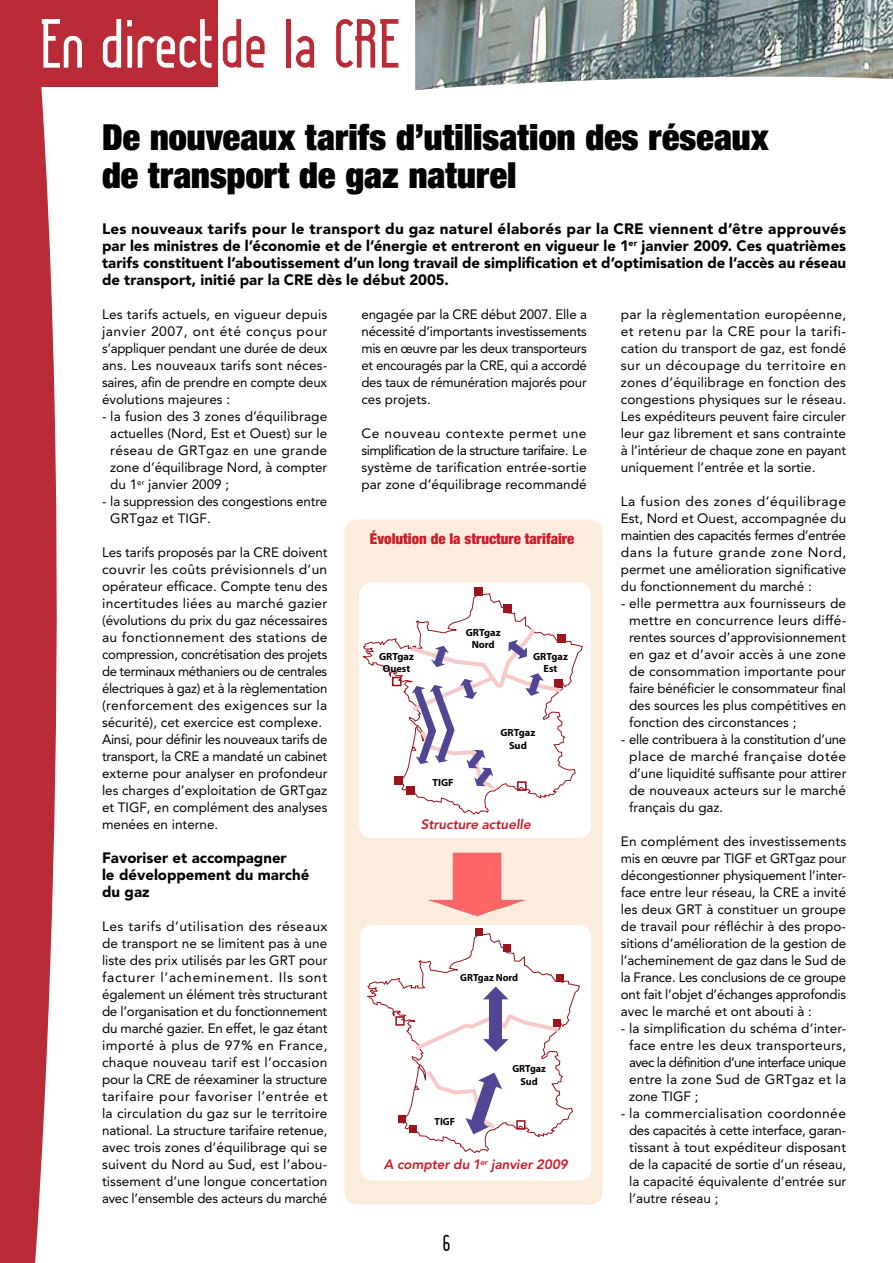
<style>
.page{position:relative;width:893px;height:1263px;background:#fff}
.page>*{position:absolute;margin:0;border:0;box-sizing:border-box;transform-origin:0 0}
.t1{font:67.5px "Lady Ice";letter-spacing:-.01em;color:#fff}
.t2{font:900 expanded 36px/37.5px "Helvetica Neue";letter-spacing:.005em;color:#000}
.t3{font:22.5px "Lady Ice";color:#000}
.t4{font:900 15px/17px "Avenir";color:#000}
.t5{font:900 condensed 15px "Helvetica Neue";color:#cd1a28}
.t6{font:13.5px/17px "Avenir";color:#000;text-align:justify}
.t7{font:italic 800 13.5px "Avenir";letter-spacing:-.005em;color:#cd1a28}
.t8{font:700 10.35px/12.5px "Myriad Pro";color:#000;text-align:center}
.s1{color:#b92b36}
</style>
<div class="page">
<img style="left:415px;top:0;width:478px;height:90px">
<svg style="left:0;top:0;width:86px;height:1263px;fill:#b92b36"></svg>
<div style="left:14px;top:0;width:204px;height:86px;background:#b92b36"></div>
<div style="left:344px;top:519px;width:258px;height:685px;background:#fcecde;border-radius:13px"></div>
<div style="left:359px;top:583px;width:232px;height:255px;background:#fff;border-radius:13px"></div>
<svg style="left:363px;top:593px;width:220px;height:221px"></svg>
<div style="left:558px;top:634px;width:8px;height:8px;background:#99141b"></div>
<div style="left:503px;top:604px;width:8px;height:8px;background:#99141b"></div>
<div style="left:474px;top:588px;width:8px;height:8px;background:#99141b"></div>
<svg style="left:391px;top:625px;width:173px;height:169px"></svg>
<div style="left:360px;top:925px;width:231px;height:256px;background:#fff;border-radius:13px"></div>
<svg style="left:367px;top:933px;width:213px;height:220px"></svg>
<div style="left:556px;top:974px;width:7px;height:8px;background:#99141b"></div>
<div style="left:503px;top:944px;width:8px;height:8px;background:#99141b"></div>
<div style="left:475px;top:928px;width:8px;height:8px;background:#99141b"></div>
<svg style="left:395px;top:986px;width:167px;height:148px"></svg>
<img style="left:428px;top:852px;width:98px;height:65px">
<h1 class="t1" style="left:39px;top:-1px;width:362px">En direct <span class="s1">de la CRE</span></h1>
<h2 class="t2" style="left:102px;top:118px;width:668px">De nouveaux tarifs d’utilisation des réseaux de transport de gaz naturel</h2>
<p class="t4" style="left:102px;top:220px;width:746px;text-align:justify">Les nouveaux tarifs pour le transport du gaz naturel élaborés par la CRE viennent d’être approuvés par les ministres de l’économie et de l’énergie et entreront en vigueur le 1<sup>er</sup> janvier 2009. Ces quatrièmes tarifs constituent l’aboutissement d’un long travail de simplification et d’optimisation de l’accès au réseau de transport, initié par la CRE dès le début 2005.</p>
<p class="t6" style="left:102px;top:306px;width:227px">Les tarifs actuels, en vigueur depuis janvier 2007, ont été conçus pour s’appliquer pendant une durée de deux ans. Les nouveaux tarifs sont néces&shy;saires, afin de prendre en compte deux évolutions majeures :</p>
<p class="t6" style="left:110px;top:408px;width:219px;text-indent:-8px">- la fusion des 3 zones d’équilibrage actuelles (Nord, Est et Ouest) sur le réseau de GRTgaz en une grande zone d’équilibrage Nord, à compter du 1<sup>er</sup> janvier 2009 ;</p>
<p class="t6" style="left:110px;top:493px;width:219px;text-indent:-8px">- la suppression des congestions entre<br>GRTgaz et TIGF.</p>
<p class="t6" style="left:102px;top:544px;width:227px;text-align:left">Les tarifs proposés par la CRE doivent couvrir les coûts prévisionnels d’un opérateur efficace. Compte tenu des incertitudes liées au marché gazier (évolutions du prix du gaz nécessaires au fonctionnement des stations de compression, concrétisation des projets de terminaux méthaniers ou de centrales électriques à gaz) et à la règlementation (renforcement des exigences sur la sécurité), cet exercice est complexe.<br>Ainsi, pour définir les nouveaux tarifs de transport, la CRE a mandaté un cabinet externe pour analyser en profondeur les charges d’exploitation de GRTgaz et TIGF, en complément des analyses menées en interne.</p>
<p class="t4" style="left:102px;top:849px;width:209px">Favoriser et accompagner<br>le développement du marché du gaz</p>
<p class="t6" style="left:102px;top:918px;width:227px">Les tarifs d’utilisation des réseaux de transport ne se limitent pas à une liste des prix utilisés par les GRT pour facturer l’acheminement. Ils sont également un élément très structurant de l’organisation et du fonctionnement du marché gazier. En effet, le gaz étant importé à plus de 97% en France, chaque nouveau tarif est l’occasion pour la CRE de réexaminer la structure tarifaire pour favoriser l’entrée et la circulation du gaz sur le territoire national. La structure tarifaire retenue, avec trois zones d’équilibrage qui se suivent du Nord au Sud, est l’abou&shy;tissement d’une longue concertation avec l’ensemble des acteurs du marché</p>
<p class="t6" style="left:361px;top:306px;width:227px">engagée par la CRE début 2007. Elle a nécessité d’importants investissements mis en œuvre par les deux transporteurs et encouragés par la CRE, qui a accordé des taux de rémunération majorés pour ces projets.</p>
<p class="t6" style="left:361px;top:425px;width:227px">Ce nouveau contexte permet une simplification de la structure tarifaire. Le système de tarification entrée-sortie par zone d’équilibrage recommandé</p>
<p class="t5" style="left:370px;top:530px;width:206px">Évolution de la structure tarifaire</p>
<p class="t8" style="left:379px;top:650px;width:36px">GRTgaz<br>Ouest</p>
<p class="t8" style="left:466px;top:625px;width:36px">GRTgaz<br>Nord</p>
<p class="t8" style="left:533px;top:650px;width:36px">GRTgaz<br>Est</p>
<p class="t8" style="left:432px;top:776px;width:23px">TIGF</p>
<p class="t8" style="left:501px;top:726px;width:36px">GRTgaz<br>Sud</p>
<p class="t7" style="left:421px;top:816px;width:111px">Structure actuelle</p>
<p class="t8" style="left:460px;top:971px;width:60px">GRTgaz Nord</p>
<p class="t8" style="left:434px;top:1115px;width:22px">TIGF</p>
<p class="t8" style="left:512px;top:1062px;width:35px">GRTgaz<br>Sud</p>
<p class="t7" style="left:384px;top:1157px;width:186px">A compter du 1<sup>er</sup> janvier 2009</p>
<h3 class="t3" style="left:443px;top:1228px;width:9px">6</h3>
<p class="t6" style="left:621px;top:306px;width:227px">par la règlementation européenne, et retenu par la CRE pour la tarifi&shy;cation du transport de gaz, est fondé sur un découpage du territoire en zones d’équilibrage en fonction des congestions physiques sur le réseau.<br>Les expéditeurs peuvent faire circuler leur gaz librement et sans contrainte à l’intérieur de chaque zone en payant uniquement l’entrée et la sortie.</p>
<p class="t6" style="left:621px;top:493px;width:227px">La fusion des zones d’équilibrage Est, Nord et Ouest, accompagnée du maintien des capacités fermes d’entrée dans la future grande zone Nord, permet une amélioration significative du fonctionnement du marché :</p>
<p class="t6" style="left:629px;top:595px;width:219px;text-indent:-8px">- elle permettra aux fournisseurs de mettre en concurrence leurs diffé&shy;rentes sources d’approvisionnement en gaz et d’avoir accès à une zone de consommation importante pour faire bénéficier le consommateur final des sources les plus compétitives en fonction des circonstances ;</p>
<p class="t6" style="left:629px;top:731px;width:219px;text-indent:-8px">- elle contribuera à la constitution d’une place de marché française dotée d’une liquidité suffisante pour attirer de nouveaux acteurs sur le marché français du gaz.</p>
<p class="t6" style="left:621px;top:833px;width:227px">En complément des investissements mis en œuvre par TIGF et GRTgaz pour décongestionner physiquement l’inter&shy;face entre leur réseau, la CRE a invité les deux GRT à constituer un groupe de travail pour réfléchir à des propo&shy;sitions d’amélioration de la gestion de l’acheminement de gaz dans le Sud de la France. Les conclusions de ce groupe ont fait l’objet d’échanges approfondis avec le marché et ont abouti à :</p>
<p class="t6" style="left:629px;top:1020px;width:219px;text-indent:-8px">- la simplification du schéma d’inter&shy;face entre les deux transporteurs, avec la définition d’une interface unique entre la zone Sud de GRTgaz et la zone TIGF ;</p>
<p class="t6" style="left:629px;top:1105px;width:219px;text-indent:-8px">- la commercialisation coordonnée des capacités à cette interface, garan&shy;tissant à tout expéditeur disposant de la capacité de sortie d’un réseau, la capacité équivalente d’entrée sur l’autre réseau ;</p>
</div>
